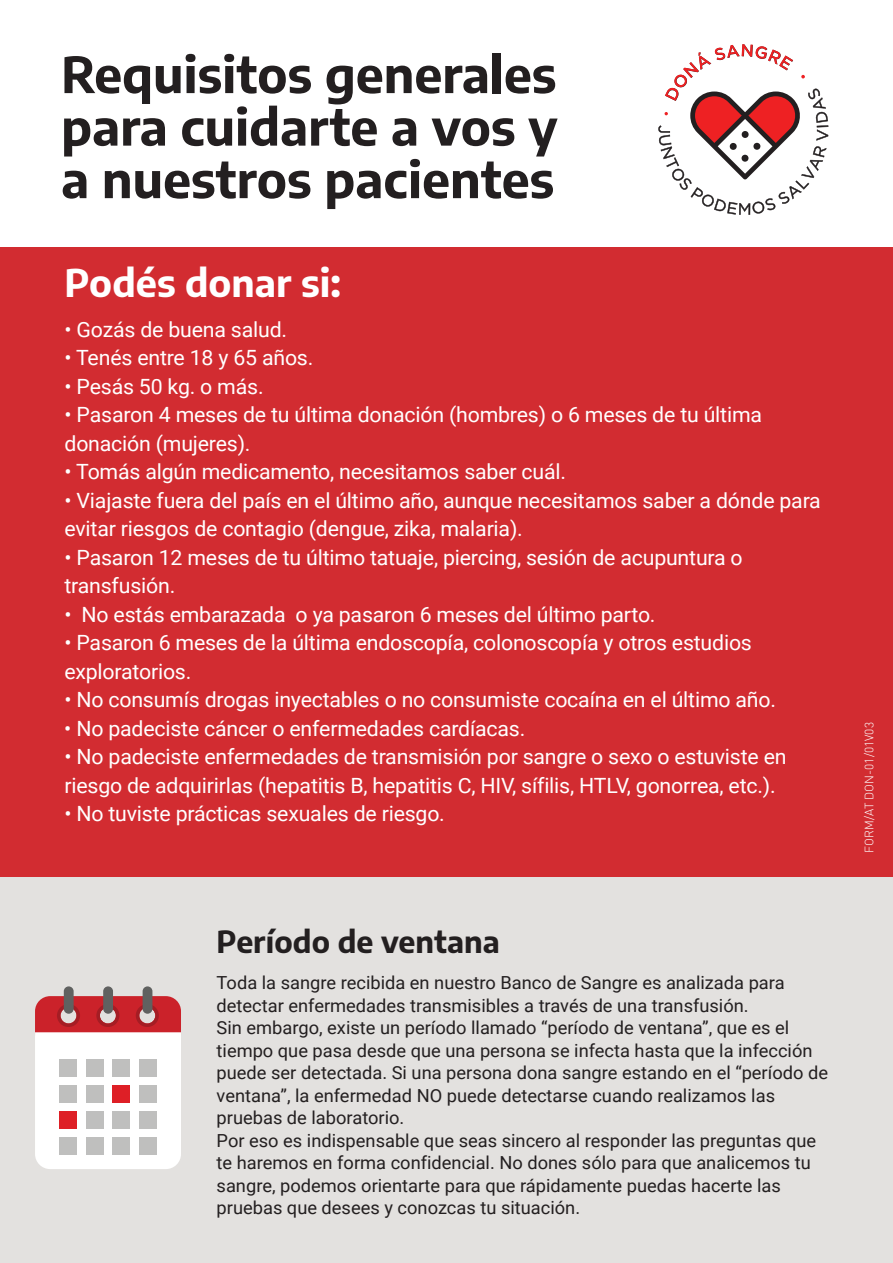
<style>
.page{position:relative;width:893px;height:1263px;background:#d22c31}
.page>*{position:absolute;margin:0;border:0;box-sizing:border-box;transform-origin:0 0}
.t1{font:700 49.5px/52.5px "Encode Sans";color:#231f20;text-align:justify}
.t2{font:700 37.5px "Encode Sans";color:#fff}
.t3{font:700 30px "Encode Sans";color:#231f20}
.t4{font:21px/28.5px "Roboto";letter-spacing:-.01em;color:#fff}
.t5{font:18px/22.5px "Roboto";color:#231f20}
.t6{font:300 12px "DIN";color:#fff}
</style>
<div class="page">
<div style="left:0;top:0;width:893px;height:246px;background:#fff"></div>
<div style="left:0;top:877px;width:893px;height:386px;background:#e3e1df"></div>
<div style="left:64px;top:986px;width:10px;height:28px;background:#606160;border-radius:5px"></div>
<div style="left:103px;top:986px;width:10px;height:28px;background:#606160;border-radius:5px"></div>
<svg style="left:35px;top:996px;width:146px;height:173px;background:#e6c5c6"></svg>
<div style="left:143px;top:986px;width:9px;height:28px;background:#606160;border-radius:5px"></div>
<svg style="left:658px;top:44px;width:170px;height:171px"></svg>
<h1 class="t1" style="left:61px;top:45px;width:498px">Requisitos generales para cuidarte a vos y a nuestros pacientes</h1>
<h2 class="t2" style="left:64px;top:255px;width:278px">Podés donar si:</h2>
<p class="t4" style="left:64px;top:314px;width:224px">• Gozás de buena salud.</p>
<p class="t4" style="left:64px;top:343px;width:250px">• Tenés entre 18 y 65 años.</p>
<p class="t4" style="left:65px;top:371px;width:201px">• Pesás 50 kg. o más.</p>
<p class="t4" style="left:65px;top:400px;width:699px">• Pasaron 4 meses de tu última donación (hombres) o 6 meses de tu última donación (mujeres).</p>
<p class="t4" style="left:65px;top:457px;width:503px">• Tomás algún medicamento, necesitamos saber cuál.</p>
<p class="t4" style="left:65px;top:485px;width:758px">• Viajaste fuera del país en el último año, aunque necesitamos saber a dónde para evitar riesgos de contagio (dengue, zika, malaria).</p>
<p class="t4" style="left:64px;top:542px;width:680px">• Pasaron 12 meses de tu último tatuaje, piercing, sesión de acupuntura o transfusión.</p>
<p class="t4" style="left:64px;top:599px;width:593px">• No estás embarazada o ya pasaron 6 meses del último parto.</p>
<p class="t4" style="left:64px;top:628px;width:689px">• Pasaron 6 meses de la última endoscopía, colonoscopía y otros estudios exploratorios.</p>
<p class="t4" style="left:64px;top:685px;width:713px">• No consumís drogas inyectables o no consumiste cocaína en el último año.</p>
<p class="t4" style="left:64px;top:713px;width:462px">• No padeciste cáncer o enfermedades cardíacas.</p>
<p class="t4" style="left:64px;top:742px;width:724px">• No padeciste enfermedades de transmisión por sangre o sexo o estuviste en riesgo de adquirirlas (hepatitis B, hepatitis C, HIV, sífilis, HTLV, gonorrea, etc.).</p>
<p class="t4" style="left:64px;top:799px;width:382px">• No tuviste prácticas sexuales de riesgo.</p>
<h3 class="t3" style="left:217px;top:920px;width:285px">Período de ventana</h3>
<p class="t5" style="left:217px;top:971px;width:613px">Toda la sangre recibida en nuestro Banco de Sangre es analizada para detectar enfermedades transmisibles a través de una transfusión.<br>Sin embargo, existe un período llamado “período de ventana”, que es el tiempo que pasa desde que una persona se infecta hasta que la infección puede ser detectada. Si una persona dona sangre estando en el “período de ventana”, la enfermedad NO puede detectarse cuando realizamos las pruebas de laboratorio.<br>Por eso es indispensable que seas sincero al responder las preguntas que te haremos en forma confidencial. No dones sólo para que analicemos tu sangre, podemos orientarte para que rápidamente puedas hacerte las pruebas que desees y conozcas tu situación.</p>
<p class="t6" style="left:862px;top:853px;width:132px;rotate:-90deg">FORM/AT DON-01/01V03</p>
</div>
